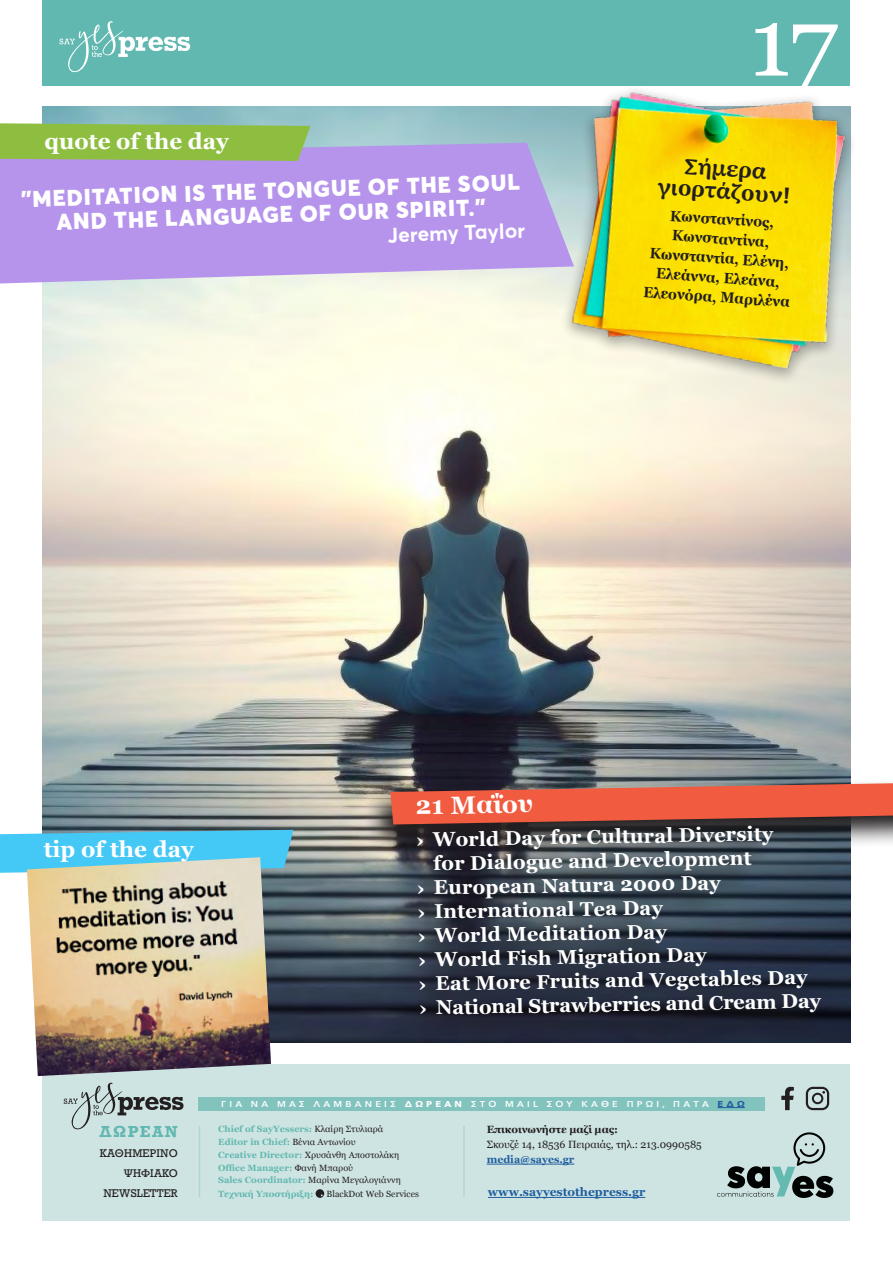
<style>
.page{position:relative;width:893px;height:1263px;background:#fff}
.page>*{position:absolute;margin:0;border:0;box-sizing:border-box;transform-origin:0 0}
.t1{font:97.5px "Georgia";color:#fff}
.t2{font:700 25.05px "Georgia";color:#fff}
.t3{font:900 22.5px/24px "Averta";color:#fff;text-align:center}
.t4{font:700 22.5px "Georgia";color:#fff}
.t5{font:100 21.6px/22px "Arima";color:#231f20;text-align:center;scale:1.1 1}
.t6{font:700 21px "Averta";color:#fff}
.t7{font:700 19.95px "Georgia";color:#fff}
.t8{font:700 15px/19.5px "Georgia";color:#231f20;text-align:center;scale:.93 1}
.t9{font:700 15px "Rockwell";letter-spacing:.095em;color:#61b8b0}
.t10{font:700 12px "Georgia";color:#215e9e}
.t11{font:10.5px "Georgia";color:#231f20}
.t12{font:10.5px/20.2px "Rockwell";color:#231f20;text-align:right}
.t13{font:700 10.5px "Georgia";color:#231f20}
.t14{font:700 10.5px "Georgia";color:#215e9e}
.t15{font:700 9px/12.9px "Georgia";letter-spacing:.005em;color:#61b8b0}
.t16{font:9px "Georgia";letter-spacing:.005em;color:#231f20}
.t17{font:600 8.55px "Avenir Next";letter-spacing:.34em;color:#fff;scale:1.11 1}
.s1{font-weight:700}
.s2{font-weight:700;color:#215e9e}
.s3{font-weight:400;color:#231f20}
</style>
<div class="page">
<div style="left:43px;top:0;width:807px;height:85px;background:#61b8b0"></div>
<svg style="left:60px;top:21px;width:130px;height:51px"></svg>
<img style="left:43px;top:106px;width:807px;height:937px">
<svg style="left:0;top:143px;width:559px;height:140px;background:#b89bea"></svg>
<svg style="left:0;top:123px;width:310px;height:38px;background:#8fbc4c"></svg>
<svg style="left:0;top:830px;width:293px;height:43px;background:#4cc4ed"></svg>
<svg style="left:362px;top:778px;width:531px;height:265px;background:#414954"></svg>
<svg style="left:390px;top:783px;width:503px;height:41px;background:#cc5642"></svg>
<div style="left:559px;top:84px;width:299px;height:301px;background:#231f20;opacity:.35"></div>
<img style="left:564px;top:84px;width:294px;height:289px">
<div style="left:43px;top:1064px;width:807px;height:156px;background:#cee4e2"></div>
<svg style="left:64px;top:1083px;width:120px;height:46px"></svg>
<svg style="left:781px;top:1087px;width:13px;height:23px"></svg>
<svg style="left:806px;top:1087px;width:23px;height:23px"></svg>
<svg style="left:316px;top:1189px;width:8px;height:9px"></svg>
<svg style="left:717px;top:1132px;width:116px;height:66px"></svg>
<hr style="left:487px;top:1164px;width:87px;height:1px;background:#215e9e">
<hr style="left:488px;top:1197px;width:157px;height:1px;background:#215e9e">
<hr style="left:199px;top:1126px;width:1px;height:71px;background:#b0d6d2">
<hr style="left:463px;top:1126px;width:2px;height:71px;background:#b0d6d2">
<div style="left:198px;top:1097px;width:567px;height:13px;background:#82c3bd"></div>
<svg style="left:717px;top:1107px;width:28px;height:1px"></svg>
<img style="left:27px;top:857px;width:244px;height:219px">
<p class="t4" style="left:45px;top:124px;width:186px">quote of the day</p>
<p class="t3" style="left:21px;top:187px;width:500px;rotate:-2deg">"MEDITATION IS THE TONGUE OF THE SOUL<br>AND THE LANGUAGE OF OUR SPIRIT."</p>
<p class="t6" style="left:387px;top:222px;width:139px;rotate:-2deg">Jeremy Taylor</p>
<h1 class="t1" style="left:749px;top:-29px;width:90px">17</h1>
<p class="t5" style="left:660px;top:153px;width:123px;rotate:4deg">Σήμερα γιορτάζουν!</p>
<p class="t8" style="left:650px;top:203px;width:159px;rotate:4deg">Κωνσταντίνος,<br>Κωνσταντίνα,<br>Κωνσταντία, Ελένη,<br>Ελεάννα, Ελεάνα,<br>Ελεονόρα, Μαριλένα</p>
<p class="t4" style="left:44px;top:832px;width:152px">tip of the day</p>
<p class="t2" style="left:415px;top:787px;width:119px;rotate:-1deg">21 Μαΐου</p>
<p class="t7" style="left:416px;top:825px;width:359px;rotate:-1deg">› World Day for Cultural Diversity</p>
<p class="t7" style="left:433px;top:848px;width:320px;rotate:-1deg">for Dialogue and Development</p>
<p class="t7" style="left:417px;top:873px;width:305px;rotate:-1deg">› European Natura 2000 Day</p>
<p class="t7" style="left:417px;top:897px;width:247px;rotate:-1deg">› International Tea Day</p>
<p class="t7" style="left:418px;top:921px;width:250px;rotate:-1deg">› World Meditation Day</p>
<p class="t7" style="left:418px;top:945px;width:290px;rotate:-1deg">› World Fish Migration Day</p>
<p class="t7" style="left:419px;top:969px;width:390px;rotate:-1deg">› Eat More Fruits and Vegetables Day</p>
<p class="t7" style="left:419px;top:993px;width:403px;rotate:-1deg">› National Strawberries and Cream Day</p>
<p class="t9" style="left:99px;top:1121px;width:80px">ΔΩΡΕΑΝ</p>
<p class="t12" style="left:100px;top:1143px;width:79px">ΚΑΘΗΜΕΡΙΝΟ<br>ΨΗΦΙΑΚΟ<br>NEWSLETTER</p>
<p class="t17" style="left:221px;top:1097px;width:473px">ΓΙΑ ΝΑ ΜΑΣ ΛΑΜΒΑΝΕΙΣ <span class="s1">ΔΩΡΕΑΝ</span> ΣΤΟ MAIL ΣΟΥ ΚΑΘΕ ΠΡΩΙ, ΠΑΤΑ <span class="s2">ΕΔΩ</span></p>
<p class="t15" style="left:218px;top:1122px;width:184px">Chief of SayΥessers: <span class="s3">Κλαίρη Στυλιαρά </span>Editor in Chief: <span class="s3">Βένια Αντωνίου<br></span>Creative Director: <span class="s3">Χρυσάνθη Αποστολάκη </span>Office Manager: <span class="s3">Φανή Μπαρού<br></span>Sales Coordinator: <span class="s3">Μαρίνα Μεγαλογιάννη </span>Τεχνική Υποστήριξη:</p>
<p class="t16" style="left:326px;top:1187px;width:94px">BlackDot Web Services</p>
<p class="t13" style="left:487px;top:1121px;width:133px">Επικοινωνήστε μαζί μας:</p>
<p class="t11" style="left:487px;top:1137px;width:217px">Σκουζέ 14, 18536 Πειραιάς, τηλ.: 213.0990585</p>
<p class="t14" style="left:487px;top:1151px;width:89px">media@sayes.gr</p>
<p class="t10" style="left:488px;top:1183px;width:159px">www.sayyestothepress.gr</p>
</div>
